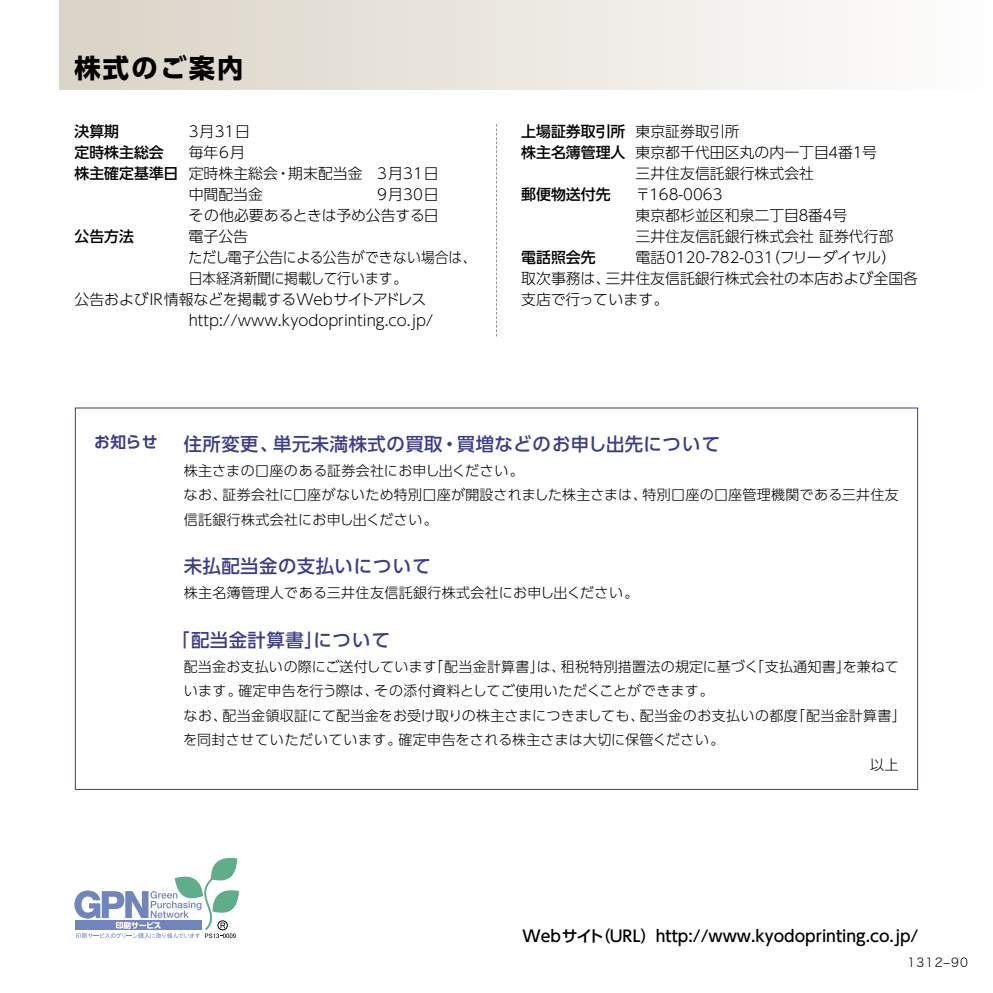
<style>
.page{position:relative;width:993px;height:993px;background:#fff}
.page>*{position:absolute;margin:0;border:0;box-sizing:border-box;transform-origin:0 0}
.t1{font:700 26.25px "UD Shin Go Pro";letter-spacing:.08em;color:#000}
.t2{font:500 18.38px "UD Shin Go Pro";letter-spacing:.025em;color:#3a3d8c}
.t3{font:500 15.75px "UD Shin Go Pro";color:#000}
.t4{font:700 15.75px "UD Shin Go Pro De";color:#3a3d8c}
.t5{font:300 14.88px/21px "UD Shin Go Pro";color:#000}
.t6{font:500 14.88px "UD Shin Go Pro";color:#000}
.t7{font:300 14.88px "UD Shin Go Pro";color:#000;scale:.93 1}
.t8{font:300 14px/24.5px "UD Shin Go Pro";letter-spacing:.02em;color:#000}
.t9{font:12.25px "Hira Kaku Std N W2";letter-spacing:.1em;color:#000}
.s1{font-weight:500}
.s2{font-weight:300}
</style>
<div class="page">
<div style="left:60px;top:0;width:932px;height:89px;background:linear-gradient(to right,#dad3c7,#fefefe)"></div>
<svg style="left:496px;top:124px;width:1px;height:212px"></svg>
<svg style="left:74px;top:858px;width:165px;height:80px"></svg>
<h1 class="t1" style="left:74px;top:46px;width:170px">株式のご案内</h1>
<p class="t6" style="left:74px;top:119px;width:46px">決算期</p>
<p class="t5" style="left:189px;top:120px;width:63px">3月31日</p>
<p class="t6" style="left:74px;top:140px;width:91px">定時株主総会</p>
<p class="t5" style="left:189px;top:141px;width:58px">毎年6月</p>
<p class="t5" style="left:74px;top:162px;width:365px"><span class="s1">株主確定基準日</span> 定時株主総会・期末配当金 3月31日</p>
<p class="t5" style="left:189px;top:183px;width:76px">中間配当金</p>
<p class="t5" style="left:188px;top:183px;width:251px;text-align:right">9月30日<br>その他必要あるときは予め公告する日</p>
<p class="t6" style="left:74px;top:224px;width:61px">公告方法</p>
<p class="t5" style="left:188px;top:225px;width:61px">電子公告</p>
<p class="t7" style="left:188px;top:245px;width:311px">ただし電子公告による公告ができない場合は、</p>
<p class="t7" style="left:189px;top:266px;width:236px">日本経済新聞に掲載して行います。</p>
<p class="t5" style="left:74px;top:288px;width:353px">公告およびIR情報などを掲載するWebサイトアドレス</p>
<p class="t5" style="left:189px;top:309px;width:246px">http://www.kyodoprinting.co.jp/</p>
<p class="t6" style="left:521px;top:119px;width:220px">上場証券取引所 <span class="s2">東京証券取引所</span></p>
<p class="t5" style="left:521px;top:141px;width:357px"><span class="s1">株主名簿管理人</span> 東京都千代田区丸の内一丁目４番１号</p>
<p class="t5" style="left:635px;top:162px;width:180px">三井住友信託銀行株式会社</p>
<p class="t6" style="left:521px;top:182px;width:91px">郵便物送付先</p>
<p class="t5" style="left:635px;top:183px;width:259px">〒168-0063<br>東京都杉並区和泉二丁目８番４号<br>三井住友信託銀行株式会社証券代行部</p>
<p class="t6" style="left:521px;top:245px;width:76px">電話照会先</p>
<p class="t5" style="left:521px;top:246px;width:398px;text-indent:114px">電話0120-782-031（フリーダイヤル）<br>取次事務は、三井住友信託銀行株式会社の本店および全国各支店で行っています。</p>
<p class="t4" style="left:94px;top:429px;width:65px">お知らせ</p>
<h2 class="t2" style="left:184px;top:428px;width:537px">住所変更、単元未満株式の買取・買増などのお申し出先について</h2>
<p class="t8" style="left:183px;top:457px;width:716px">株主さまの口座のある証券会社にお申し出ください。<br>なお、証券会社に口座がないため特別口座が開設されました株主さまは、特別口座の口座管理機関である三井住友信託銀行株式会社にお申し出ください。</p>
<h2 class="t2" style="left:184px;top:551px;width:248px">未払配当金の支払いについて</h2>
<p class="t8" style="left:184px;top:580px;width:456px">株主名簿管理人である三井住友信託銀行株式会社にお申し出ください。</p>
<h2 class="t2" style="left:171px;top:624px;width:220px">「配当金計算書」について</h2>
<p class="t8" style="left:184px;top:653px;width:716px">配当金お支払いの際にご送付しています「配当金計算書」は、租税特別措置法の規定に基づく「支払通知書」を兼ねて</p>
<p class="t8" style="left:184px;top:678px;width:531px">います。確定申告を行う際は、その添付資料としてご使用いただくことができます。</p>
<p class="t8" style="left:183px;top:702px;width:724px">なお、配当金領収証にて配当金をお受け取りの株主さまにつきましても、配当金のお支払いの都度「配当金計算書」</p>
<p class="t8" style="left:183px;top:727px;width:542px">を同封させていただいています。確定申告をされる株主さまは大切に保管ください。</p>
<p class="t8" style="left:870px;top:751px;width:30px">以上</p>
<p class="t3" style="left:522px;top:923px;width:397px">Webサイト（URL）　http://www.kyodoprinting.co.jp/</p>
<p class="t9" style="left:907px;top:953px;width:62px">1312–90</p>
</div>
